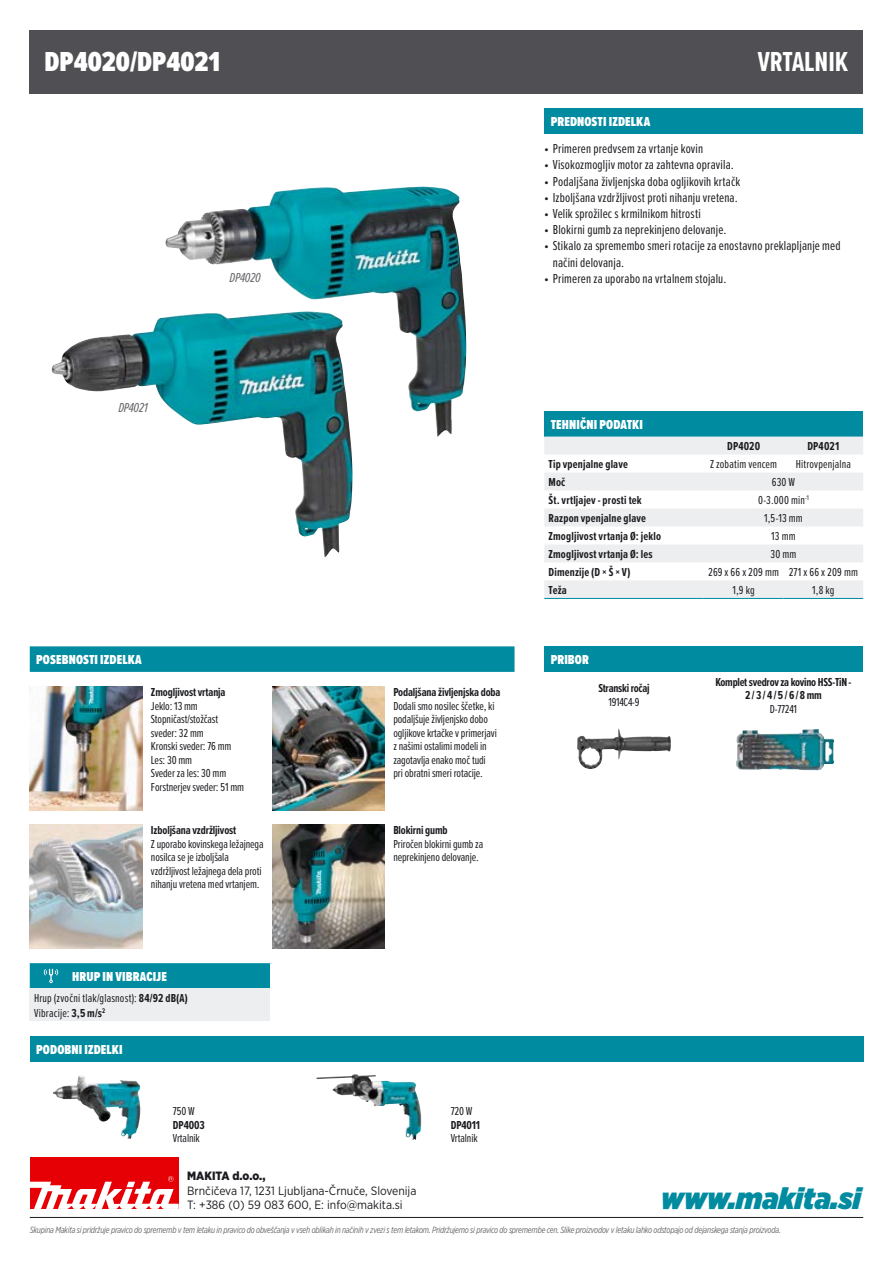
<style>
.page{position:relative;width:893px;height:1263px;background:#fff}
.page>*{position:absolute;margin:0;border:0;box-sizing:border-box;transform-origin:0 0}
.t1{font:italic 900 30px "Gotham Narrow";color:#008ba0}
.t2{font:900 28.5px "Proxima Nova Ex Cn";color:#fff}
.t3{font:700 28.5px "Proxima Nova Ex Cn";color:#fff}
.t4{font:13.5px/16.2px "Proxima Nova Ex Cn";letter-spacing:.01em;color:#1b1c20}
.t5{font:900 13.5px "Proxima Nova Ex Cn";letter-spacing:.01em;color:#fff}
.t6{font:italic 13.5px "Proxima Nova Ex Cn";letter-spacing:-.02em;color:#68676c}
.t7{font:12px/13.5px "Proxima Nova Ex Cn";letter-spacing:-.01em;color:#1b1c20}
.t8{font:700 12px/13.5px "Proxima Nova Ex Cn";letter-spacing:-.01em;color:#1b1c20;text-align:center}
.t9{font:700 12px "Proxima Nova Ex Cn";letter-spacing:.015em;color:#1b1c20}
.t10{font:12px/14.4px "Proxima Nova Ex Cn";letter-spacing:.015em;color:#1b1c20}
.t11{font:12px/14.4px "Gotham Narrow";color:#1b1c20}
.t12{font:900 12px "Gotham Narrow";color:#1b1c20}
.t13{font:italic 9px "Gotham X Narrow";letter-spacing:-.02em;color:#68676c}
.s1{font-weight:700}
</style>
<div class="page">
<div style="left:544px;top:411px;width:319px;height:26px;background:#008ba0"></div>
<svg style="left:544px;top:437px;width:319px;height:161px;fill:#edeeef"></svg>
<hr style="left:544px;top:598px;width:160px;height:1px;background:#008ba0">
<hr style="left:704px;top:598px;width:79px;height:1px;background:#008ba0">
<hr style="left:783px;top:598px;width:80px;height:1px;background:#008ba0">
<div style="left:544px;top:108px;width:319px;height:26px;background:#008ba0"></div>
<hr style="left:30px;top:1217px;width:833px;height:1px;background:#1b1c20">
<div style="left:30px;top:1158px;width:149px;height:51px;background:#e60005"></div>
<svg style="left:30px;top:1176px;width:149px;height:33px"></svg>
<div style="left:30px;top:30px;width:833px;height:64px;background:#504f53"></div>
<img style="left:166px;top:187px;width:300px;height:250px">
<img style="left:52px;top:312px;width:300px;height:245px">
<div style="left:544px;top:646px;width:319px;height:26px;background:#008ba0"></div>
<img style="left:577px;top:728px;width:94px;height:41px">
<img style="left:736px;top:729px;width:98px;height:41px">
<div style="left:30px;top:989px;width:242px;height:32px;background:#edeeef"></div>
<hr style="left:270px;top:989px;width:4px;height:32px;background:#fff">
<svg style="left:30px;top:963px;width:242px;height:26px;background:#0e91a5"></svg>
<svg style="left:30px;top:646px;width:484px;height:26px;background:#048da1"></svg>
<img style="left:30px;top:687px;width:112px;height:123px">
<img style="left:272px;top:687px;width:113px;height:123px">
<img style="left:30px;top:825px;width:112px;height:123px">
<img style="left:272px;top:825px;width:113px;height:123px">
<div style="left:30px;top:1036px;width:833px;height:25px;background:#008ba0"></div>
<img style="left:53px;top:1075px;width:86px;height:64px">
<img style="left:316px;top:1074px;width:93px;height:63px">
<h2 class="t2" style="left:45px;top:41px;width:177px">DP4020/DP4021</h2>
<h2 class="t3" style="left:758px;top:41px;width:92px">VRTALNIK</h2>
<p class="t6" style="left:118px;top:398px;width:31px">DP4021</p>
<p class="t6" style="left:230px;top:268px;width:32px">DP4020</p>
<p class="t5" style="left:36px;top:650px;width:107px">POSEBNOSTI IZDELKA</p>
<p class="t8" style="left:151px;top:685px;width:76px">Zmogljivost vrtanja</p>
<p class="t7" style="left:151px;top:698px;width:95px">Jeklo: 13 mm<br>Stopničast/stožčast sveder: 32 mm<br>Kronski sveder: 76 mm<br>Les: 30 mm<br>Sveder za les: 30 mm<br>Forstnerjev sveder: 51 mm</p>
<p class="t8" style="left:151px;top:823px;width:87px">Izboljšana vzdržljivost</p>
<p class="t7" style="left:151px;top:837px;width:114px">Z uporabo kovinskega ležajnega nosilca se je izboljšala vzdržljivost ležajnega dela proti nihanju vretena med vrtanjem.</p>
<p class="t5" style="left:72px;top:967px;width:96px">HRUP IN VIBRACIJE</p>
<p class="t10" style="left:34px;top:991px;width:155px">Hrup (zvočni tlak/glasnost): <span class="s1">84/92 dB(A)<br></span>Vibracije: <span class="s1">3,5 m/s</span><sup>2</sup></p>
<p class="t5" style="left:36px;top:1039px;width:88px">PODOBNI IZDELKI</p>
<p class="t7" style="left:173px;top:1104px;width:23px">750 W</p>
<p class="t8" style="left:173px;top:1118px;width:33px">DP4003</p>
<p class="t7" style="left:173px;top:1131px;width:28px">Vrtalnik</p>
<p class="t5" style="left:551px;top:112px;width:101px">PREDNOSTI IZDELKA</p>
<p class="t4" style="left:544px;top:140px;width:160px">• Primeren predvsem za vrtanje kovin</p>
<p class="t4" style="left:544px;top:156px;width:191px">• Visokozmogljiv motor za zahtevna opravila.</p>
<p class="t4" style="left:544px;top:172px;width:198px">• Podaljšana življenjska doba ogljikovih krtačk</p>
<p class="t4" style="left:544px;top:189px;width:195px">• Izboljšana vzdržljivost proti nihanju vretena.</p>
<p class="t4" style="left:544px;top:205px;width:158px">• Velik sprožilec s krmilnikom hitrosti</p>
<p class="t4" style="left:544px;top:221px;width:184px">• Blokirni gumb za neprekinjeno delovanje.</p>
<p class="t4" style="left:553px;top:237px;width:289px;text-indent:-9px">• Stikalo za spremembo smeri rotacije za enostavno preklapljanje med načini delovanja.</p>
<p class="t4" style="left:544px;top:270px;width:184px">• Primeren za uporabo na vrtalnem stojalu.</p>
<p class="t8" style="left:393px;top:685px;width:109px">Podaljšana življenjska doba</p>
<p class="t7" style="left:393px;top:698px;width:105px">Dodali smo nosilec ščetke, ki podaljšuje življenjsko dobo ogljikove krtačke v primerjavi z našimi ostalimi modeli in zagotavlja enako moč tudi pri obratni smeri rotacije.</p>
<p class="t8" style="left:393px;top:823px;width:56px">Blokirni gumb</p>
<p class="t7" style="left:393px;top:837px;width:91px">Priročen blokirni gumb za neprekinjeno delovanje.</p>
<p class="t5" style="left:551px;top:414px;width:94px">TEHNIČNI PODATKI</p>
<p class="t8" style="left:727px;top:439px;width:34px">DP4020</p>
<p class="t8" style="left:807px;top:439px;width:33px">DP4021</p>
<p class="t9" style="left:549px;top:456px;width:81px">Tip vpenjalne glave</p>
<p class="t10" style="left:710px;top:457px;width:69px">Z zobatim vencem</p>
<p class="t10" style="left:796px;top:457px;width:57px">Hitrovpenjalna</p>
<p class="t8" style="left:549px;top:475px;width:18px">Moč</p>
<p class="t7" style="left:772px;top:475px;width:25px">630 W</p>
<p class="t9" style="left:549px;top:491px;width:95px">Št. vrtljajev - prosti tek</p>
<p class="t7" style="left:758px;top:493px;width:52px">0-3.000 min<sup>-1</sup></p>
<p class="t9" style="left:549px;top:509px;width:99px">Razpon vpenjalne glave</p>
<p class="t7" style="left:764px;top:511px;width:40px">1,5-13 mm</p>
<p class="t9" style="left:549px;top:527px;width:114px">Zmogljivost vrtanja Ø: jeklo</p>
<p class="t7" style="left:771px;top:529px;width:26px">13 mm</p>
<p class="t9" style="left:549px;top:545px;width:106px">Zmogljivost vrtanja Ø: les</p>
<p class="t7" style="left:771px;top:547px;width:27px">30 mm</p>
<p class="t9" style="left:549px;top:563px;width:84px">Dimenzije (D × Š × V)</p>
<p class="t10" style="left:708px;top:564px;width:151px">269 x 66 x 209 mm 271 x 66 x 209 mm</p>
<p class="t8" style="left:549px;top:583px;width:20px">Teža</p>
<p class="t7" style="left:732px;top:583px;width:24px">1,9 kg</p>
<p class="t7" style="left:812px;top:583px;width:24px">1,8 kg</p>
<p class="t5" style="left:551px;top:650px;width:40px">PRIBOR</p>
<p class="t8" style="left:598px;top:681px;width:53px">Stranski ročaj</p>
<p class="t7" style="left:608px;top:695px;width:33px">1914C4-9</p>
<p class="t8" style="left:715px;top:675px;width:138px">Komplet svedrov za kovino HSS-TiN -<br>2 / 3 / 4 / 5 / 6 / 8 mm</p>
<p class="t7" style="left:770px;top:701px;width:29px">D-77241</p>
<p class="t7" style="left:451px;top:1104px;width:23px">720 W</p>
<p class="t8" style="left:451px;top:1118px;width:31px">DP4011</p>
<p class="t7" style="left:451px;top:1131px;width:28px">Vrtalnik</p>
<p class="t12" style="left:187px;top:1168px;width:80px">MAKITA d.o.o.,</p>
<p class="t11" style="left:187px;top:1183px;width:231px">Brnčičeva 17, 1231 Ljubljana-Črnuče, Slovenija<br>T: +386 (0) 59 083 600, E: info@makita.si</p>
<h1 class="t1" style="left:661px;top:1178px;width:202px">www.makita.si</h1>
<p class="t13" style="left:30px;top:1224px;width:753px">Skupina Makita si pridržuje pravico do sprememb v tem letaku in pravico do obveščanja v vseh oblikah in načinih v zvezi s tem letakom. Pridržujemo si pravico do spremembe cen. Slike proizvodov v letaku lahko odstopajo od dejanskega stanja proizvoda.</p>
</div>
